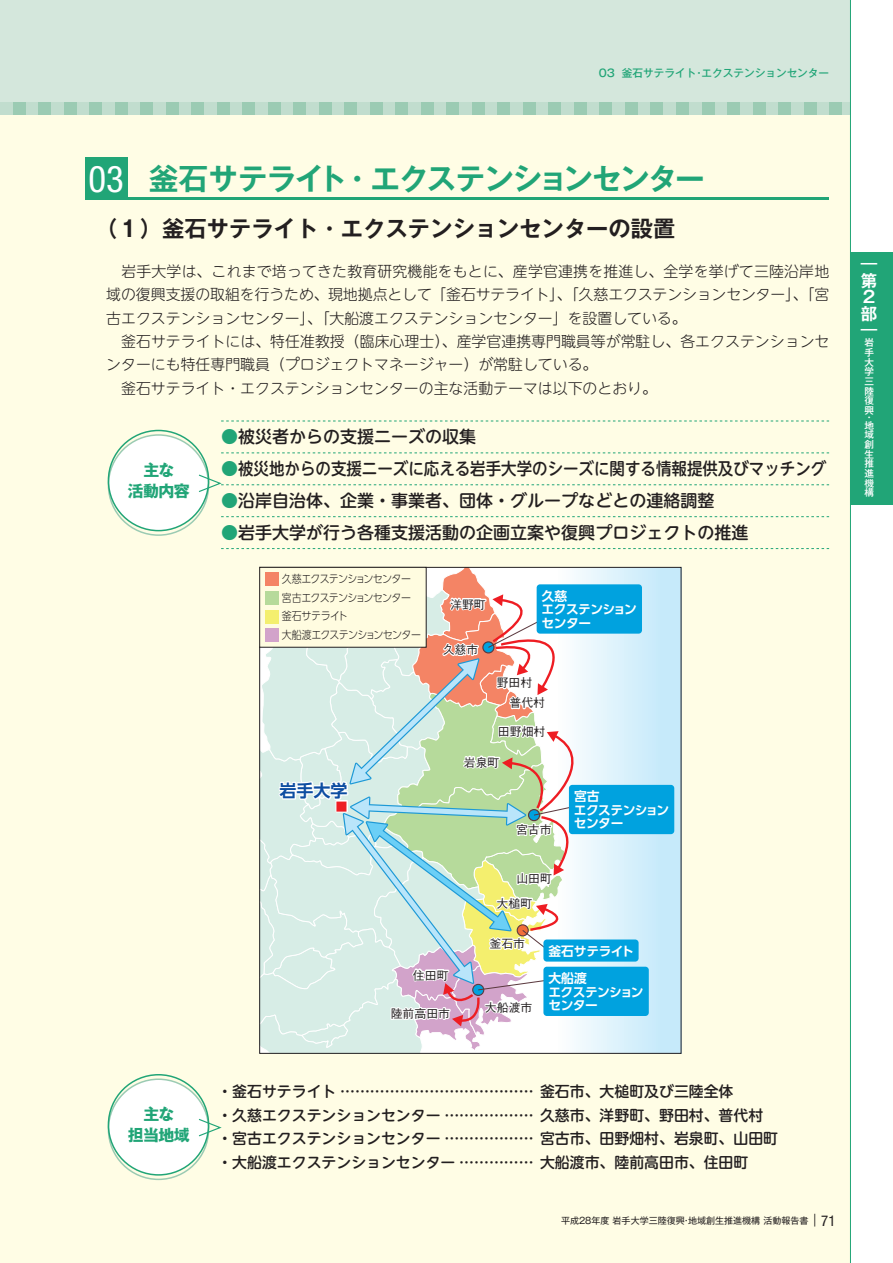
<style>
.page{position:relative;width:893px;height:1263px;background:#fff}
.page>*{position:absolute;margin:0;border:0;box-sizing:border-box;transform-origin:0 0}
.t1{font:700 29.7px "Gothic MB101 Pro De";letter-spacing:-.05em;color:#21a577}
.t2{font:700 22.35px "Gothic MB101 Pro De";color:#231f20}
.t3{font:500 16.95px "UD Shin M Go Pro";color:#231f20}
.t4{font:500 16.95px "UD Shin M Go Pro";color:#231f20;scale:.91 1}
.t5{font:700 16.95px "UD Shin Go Pro De";color:#0d4da1}
.t6{font:700 16.5px/16.5px "Gothic MB101 Pr 5 De";color:#fff}
.t7{font:700 15.9px/21px "Gothic MB101 Pr 5";letter-spacing:-.04em;color:#21a577;text-align:center}
.t8{font:700 15.9px "Gothic MB101 Pro";color:#21a577}
.t9{font:300 14.85px/23.4px "UD Shin M Go Pro";color:#231f20}
.t10{font:500 14.85px/23.4px "UD Shin M Go Pro";color:#231f20}
.t11{font:700 12.75px/13.6px "UD Shin Go Pro De";letter-spacing:-.045em;color:#fff}
.t12{font:500 11.85px "Gothic BBB Pro";color:#231f20}
.t13{font:500 11.55px "Gothic BBB Pro";color:#ee1d23}
.t14{font:300 11.1px/18.8px "UD Shin Go Pro";letter-spacing:-.065em;color:#231f20;scale:.9 1}
.t15{font:500 10.65px "Gothic MB101 Pro";color:#21a577}
.t16{font:500 9.6px/9.6px "Gothic MB101 Pr 5";color:#fff;text-align:justify}
.t17{font:9px "Gothic MB101 Pro";color:#231f20}
.s1{font-family:"Helvetica Neue";font-weight:400;font-stretch:condensed;font-size:36.9px;color:#fff}
.s2{color:#21a577}
.s3{font-size:12.75px}
.s4{font-family:"Helvetica Neue";font-stretch:condensed;font-size:14.85px}
</style>
<div class="page">
<div style="left:0;top:115px;width:850px;height:1148px;background:#fffde5"></div>
<div style="left:0;top:0;width:850px;height:115px;background:#d4e7dc"></div>
<div style="left:0;top:102px;width:850px;height:13px;background:#c1ddce"></div>
<div style="left:13px;top:102px;width:13px;height:13px;background:#9bcbb3"></div>
<div style="left:38px;top:102px;width:13px;height:13px;background:#9bcbb3"></div>
<div style="left:64px;top:102px;width:13px;height:13px;background:#9bcbb3"></div>
<div style="left:89px;top:102px;width:13px;height:13px;background:#9bcbb3"></div>
<div style="left:115px;top:102px;width:13px;height:13px;background:#9bcbb3"></div>
<div style="left:140px;top:102px;width:13px;height:13px;background:#9bcbb3"></div>
<div style="left:166px;top:102px;width:13px;height:13px;background:#9bcbb3"></div>
<div style="left:191px;top:102px;width:13px;height:13px;background:#9bcbb3"></div>
<div style="left:217px;top:102px;width:13px;height:13px;background:#9bcbb3"></div>
<div style="left:242px;top:102px;width:13px;height:13px;background:#9bcbb3"></div>
<div style="left:268px;top:102px;width:13px;height:13px;background:#9bcbb3"></div>
<div style="left:293px;top:102px;width:13px;height:13px;background:#9bcbb3"></div>
<div style="left:319px;top:102px;width:13px;height:13px;background:#9bcbb3"></div>
<div style="left:344px;top:102px;width:13px;height:13px;background:#9bcbb3"></div>
<div style="left:370px;top:102px;width:13px;height:13px;background:#9bcbb3"></div>
<div style="left:395px;top:102px;width:13px;height:13px;background:#9bcbb3"></div>
<div style="left:421px;top:102px;width:13px;height:13px;background:#9bcbb3"></div>
<div style="left:446px;top:102px;width:13px;height:13px;background:#9bcbb3"></div>
<div style="left:472px;top:102px;width:13px;height:13px;background:#9bcbb3"></div>
<div style="left:497px;top:102px;width:13px;height:13px;background:#9bcbb3"></div>
<div style="left:523px;top:102px;width:13px;height:13px;background:#9bcbb3"></div>
<div style="left:548px;top:102px;width:13px;height:13px;background:#9bcbb3"></div>
<div style="left:574px;top:102px;width:13px;height:13px;background:#9bcbb3"></div>
<div style="left:600px;top:102px;width:12px;height:13px;background:#9bcbb3"></div>
<div style="left:625px;top:102px;width:13px;height:13px;background:#9bcbb3"></div>
<div style="left:651px;top:102px;width:12px;height:13px;background:#9bcbb3"></div>
<div style="left:676px;top:102px;width:13px;height:13px;background:#9bcbb3"></div>
<div style="left:702px;top:102px;width:12px;height:13px;background:#9bcbb3"></div>
<div style="left:727px;top:102px;width:13px;height:13px;background:#9bcbb3"></div>
<div style="left:753px;top:102px;width:12px;height:13px;background:#9bcbb3"></div>
<div style="left:778px;top:102px;width:13px;height:13px;background:#9bcbb3"></div>
<div style="left:804px;top:102px;width:12px;height:13px;background:#9bcbb3"></div>
<div style="left:829px;top:102px;width:13px;height:13px;background:#9bcbb3"></div>
<hr style="left:850px;top:0;width:1px;height:1263px;background:#21a577">
<div style="left:850px;top:253px;width:43px;height:252px;background:#21a577"></div>
<div style="left:85px;top:157px;width:43px;height:43px;background:#21a577"></div>
<hr style="left:128px;top:197px;width:701px;height:3px;background:#21a577">
<svg style="left:595px;top:569px;width:84px;height:483px;background:#d1eefa"></svg>
<div style="left:537px;top:584px;width:105px;height:50px;background:#00a2df;border-radius:3px"></div>
<svg style="left:261px;top:569px;width:334px;height:483px;background:#d5e0d5"></svg>
<div style="left:569px;top:785px;width:105px;height:49px;background:#00a2df;border-radius:3px"></div>
<div style="left:543px;top:967px;width:106px;height:49px;background:#00a2df;border-radius:3px"></div>
<div style="left:543px;top:939px;width:96px;height:22px;background:#00a2df;border-radius:3px"></div>
<div style="left:260px;top:567px;width:166px;height:80px;background:#fffce0"></div>
<div style="left:259px;top:567px;width:167px;height:80px;border:1px solid #231f20"></div>
<div style="left:265px;top:610px;width:13px;height:13px;background:#f4ef6e"></div>
<div style="left:265px;top:591px;width:13px;height:14px;background:#b6da9b"></div>
<div style="left:265px;top:572px;width:13px;height:14px;background:#f48465"></div>
<div style="left:265px;top:628px;width:13px;height:14px;background:#d2a3ca"></div>
<svg style="left:221px;top:421px;width:608px;height:1px"></svg>
<svg style="left:221px;top:453px;width:608px;height:1px"></svg>
<svg style="left:221px;top:516px;width:608px;height:1px"></svg>
<svg style="left:221px;top:548px;width:608px;height:1px"></svg>
<div style="left:108px;top:435px;width:101px;height:96px;background:#fff;border-radius:50%"></div>
<div style="left:108px;top:430px;width:101px;height:101px;border:2px solid #21a577;border-radius:50%"></div>
<svg style="left:198px;top:474px;width:631px;height:19px"></svg>
<div style="left:108px;top:1079px;width:101px;height:96px;background:#fff;border-radius:50%"></div>
<div style="left:108px;top:1074px;width:101px;height:101px;border:2px solid #21a577;border-radius:50%"></div>
<svg style="left:198px;top:1118px;width:24px;height:19px"></svg>
<p class="t15" style="left:599px;top:64px;width:232px">03 釜石サテライト・エクステンションセンター</p>
<h1 class="t1" style="left:89px;top:154px;width:618px"><span class="s1">03</span> 釜石サテライト・エクステンションセンター</h1>
<h2 class="t2" style="left:95px;top:209px;width:582px">（１）釜石サテライト・エクステンションセンターの設置</h2>
<p class="t9" style="left:106px;top:259px;width:725px">　岩手大学は、これまで培ってきた教育研究機能をもとに、産学官連携を推進し、全学を挙げて三陸沿岸地域の復興支援の取組を行うため、現地拠点として「釜石サテライト」、「久慈エクステンションセンター」、「宮古エクステンションセンター」、「大船渡エクステンションセンター」を設置している。<br>　釜石サテライトには、特任准教授（臨床心理士）、産学官連携専門職員等が常駐し、各エクステンションセンターにも特任専門職員（プロジェクトマネージャー）が常駐している。<br>　釜石サテライト・エクステンションセンターの主な活動テーマは以下のとおり。</p>
<p class="t8" style="left:141px;top:453px;width:33px">主な</p>
<p class="t7" style="left:128px;top:458px;width:63px">主な<br>活動内容</p>
<p class="t8" style="left:125px;top:477px;width:17px">活</p>
<p class="t8" style="left:141px;top:1099px;width:33px">主な</p>
<p class="t7" style="left:128px;top:1102px;width:63px">主な<br>担当地域</p>
<p class="t8" style="left:125px;top:1122px;width:17px">担</p>
<p class="t3" style="left:221px;top:423px;width:257px"><span class="s2">●</span>被災者からの支援ニーズの収集</p>
<p class="t4" style="left:221px;top:455px;width:666px"><span class="s2">●</span>被災地からの支援ニーズに応える岩手大学のシーズに関する情報提供及びマッチング</p>
<p class="t3" style="left:221px;top:487px;width:495px"><span class="s2">●</span>沿岸自治体、企業・事業者、団体・グループなどとの連絡調整</p>
<p class="t3" style="left:221px;top:519px;width:529px"><span class="s2">●</span>岩手大学が行う各種支援活動の企画立案や復興プロジェクトの推進</p>
<p class="t14" style="left:282px;top:569px;width:156px">久慈エクステンションセンター宮古エクステンションセンター釜石サテライト<br>大船渡エクステンションセンター</p>
<p class="t5" style="left:280px;top:777px;width:69px">岩手大学</p>
<p class="t13" style="left:336px;top:797px;width:13px">■</p>
<p class="t12" style="left:450px;top:595px;width:37px">洋野町</p>
<p class="t12" style="left:443px;top:640px;width:37px">久慈市</p>
<p class="t11" style="left:542px;top:589px;width:97px">久慈<br>エクステンションセンター</p>
<p class="t12" style="left:497px;top:673px;width:37px">野田村</p>
<p class="t12" style="left:509px;top:693px;width:37px">普代村</p>
<p class="t12" style="left:498px;top:722px;width:49px">田野畑村</p>
<p class="t12" style="left:464px;top:753px;width:37px">岩泉町</p>
<p class="t12" style="left:516px;top:820px;width:37px">宮古市</p>
<p class="t12" style="left:516px;top:869px;width:37px">山田町</p>
<p class="t12" style="left:497px;top:893px;width:37px">大槌町</p>
<p class="t11" style="left:574px;top:789px;width:97px">宮古<br>エクステンションセンター</p>
<p class="t12" style="left:489px;top:934px;width:37px">釜石市</p>
<p class="t11" style="left:548px;top:944px;width:87px">釜石サテライト</p>
<p class="t12" style="left:413px;top:965px;width:37px">住田町</p>
<p class="t12" style="left:391px;top:1004px;width:61px">陸前高田市</p>
<p class="t12" style="left:485px;top:997px;width:49px">大船渡市</p>
<p class="t11" style="left:548px;top:971px;width:97px">大船渡<br>エクステンションセンター</p>
<p class="t10" style="left:217px;top:1079px;width:562px">・釜石サテライト…………………………………… 釜石市、大槌町及び三陸全体<br>・久慈エクステンションセンター………………… 久慈市、洋野町、野田村、普代村・宮古エクステンションセンター………………… 宮古市、田野畑村、岩泉町、山田町・大船渡エクステンションセンター……………… 大船渡市、陸前高田市、住田町</p>
<p class="t17" style="left:561px;top:1213px;width:276px">平成28年度 岩手大学三陸復興・地域創生推進機構 活動報告書<span class="s3">｜</span><span class="s4">71</span></p>
<p class="t6" style="left:861px;top:254px;width:18px">｜第<br>2部｜</p>
<p class="t16" style="left:864px;top:337px;width:11px">岩手大学三陸復興</p>
<p class="t16" style="left:864px;top:413px;width:11px;line-height:7.2px">・地</p>
<p class="t16" style="left:864px;top:429px;width:11px">域創生推進機構</p>
</div>
